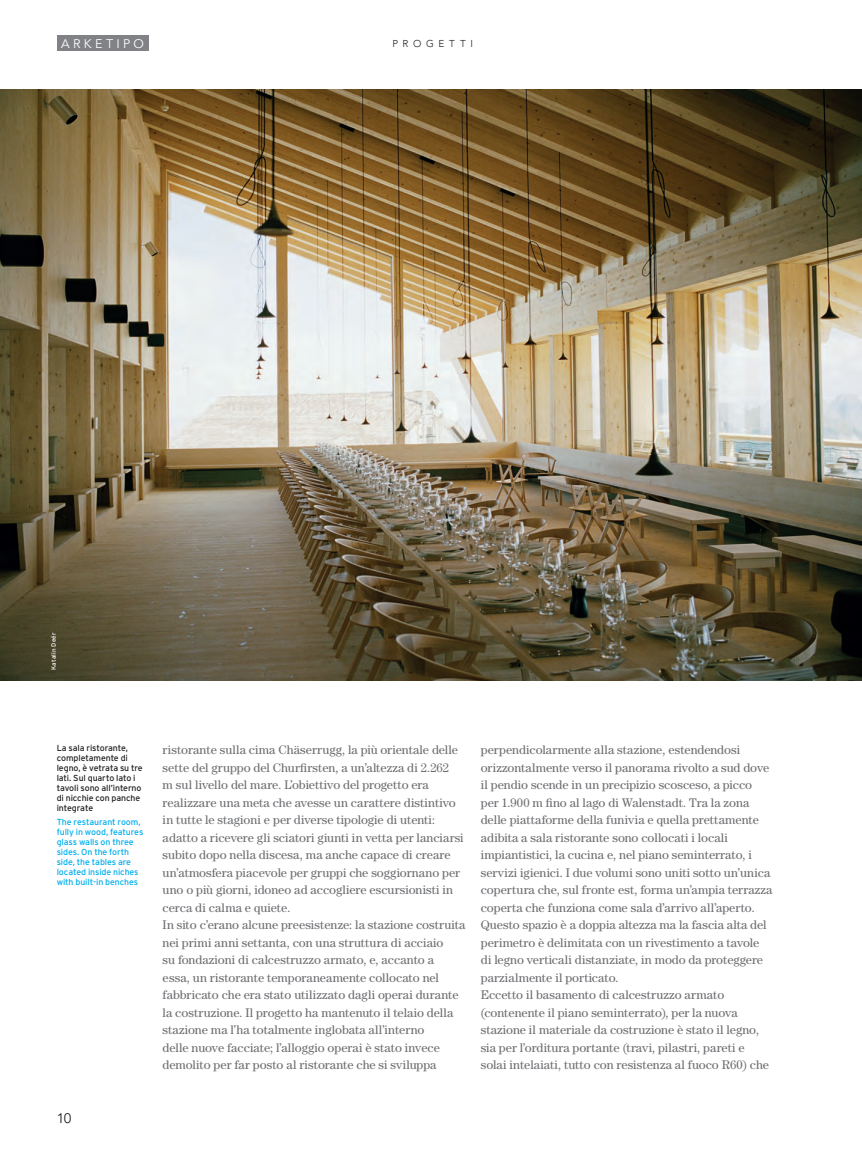
<style>
.page{position:relative;width:862px;height:1152px;background:#fff}
.page>*{position:absolute;margin:0;border:0;box-sizing:border-box;transform-origin:0 0}
.t1{font:13.75px "Avenir";color:#231f20}
.t2{font:12.5px/17.5px "Century Std";letter-spacing:.005em;color:#6c6d70}
.t3{font:12.5px "Avenir";letter-spacing:.265em;color:#fff}
.t4{font:300 10px "Avenir";letter-spacing:.465em;color:#231f20}
.t5{font:8.75px/10px "Interstate";letter-spacing:-.01em;color:#00aeef}
.t6{font:8.75px/10px "Interstate";letter-spacing:-.01em;color:#231f20}
.t7{font:6.25px "Interstate";letter-spacing:.025em;color:#fff}
</style>
<div class="page">
<img style="left:0;top:89px;width:861px;height:591px">
<div style="left:57px;top:35px;width:91px;height:16px;background:#808285"></div>
<p class="t3" style="left:61px;top:36px;width:84px">ARKETIPO</p>
<p class="t4" style="left:392px;top:38px;width:82px">PROGETTI</p>
<p class="t7" style="left:50px;top:670px;width:39px;rotate:-90deg">Katalin Deér</p>
<p class="t6" style="left:57px;top:743px;width:87px">La sala ristorante, completamente di legno, è vetrata su tre lati. Sul quarto lato i tavoli sono all’interno di nicchie con panche integrate</p>
<p class="t5" style="left:57px;top:817px;width:88px">The restaurant room, fully in wood, features glass walls on three sides. On the forth side, the tables are located inside niches with built-in benches</p>
<p class="t1" style="left:57px;top:1110px;width:16px">10</p>
<p class="t2" style="left:162px;top:741px;width:304px">ristorante sulla cima Chäserrugg, la più orientale delle sette del gruppo del Churfirsten, a un’altezza di 2.262<br>m sul livello del mare. L’obiettivo del progetto era realizzare una meta che avesse un carattere distintivo in tutte le stagioni e per diverse tipologie di utenti: adatto a ricevere gli sciatori giunti in vetta per lanciarsi subito dopo nella discesa, ma anche capace di creare un’atmosfera piacevole per gruppi che soggiornano per uno o più giorni, idoneo ad accogliere escursionisti in cerca di calma e quiete.<br>In sito c’erano alcune preesistenze: la stazione costruita nei primi anni settanta, con una struttura di acciaio<br>su fondazioni di calcestruzzo armato, e, accanto a<br>essa, un ristorante temporaneamente collocato nel fabbricato che era stato utilizzato dagli operai durante la costruzione. Il progetto ha mantenuto il telaio della stazione ma l’ha totalmente inglobata all’interno<br>delle nuove facciate; l’alloggio operai è stato invece demolito per far posto al ristorante che si sviluppa</p>
<p class="t2" style="left:480px;top:741px;width:293px">perpendicolarmente alla stazione, estendendosi orizzontalmente verso il panorama rivolto a sud dove il pendio scende in un precipizio scosceso, a picco per 1.900 m fino al lago di Walenstadt. Tra la zona delle piattaforme della funivia e quella prettamente adibita a sala ristorante sono collocati i locali impiantistici, la cucina e, nel piano seminterrato, i servizi igienici. I due volumi sono uniti sotto un’unica copertura che, sul fronte est, forma un’ampia terrazza coperta che funziona come sala d’arrivo all’aperto.<br>Questo spazio è a doppia altezza ma la fascia alta del perimetro è delimitata con un rivestimento a tavole di legno verticali distanziate, in modo da proteggere parzialmente il porticato.<br>Eccetto il basamento di calcestruzzo armato (contenente il piano seminterrato), per la nuova stazione il materiale da costruzione è stato il legno, sia per l’orditura portante (travi, pilastri, pareti e solai intelaiati, tutto con resistenza al fuoco R60) che</p>
</div>
